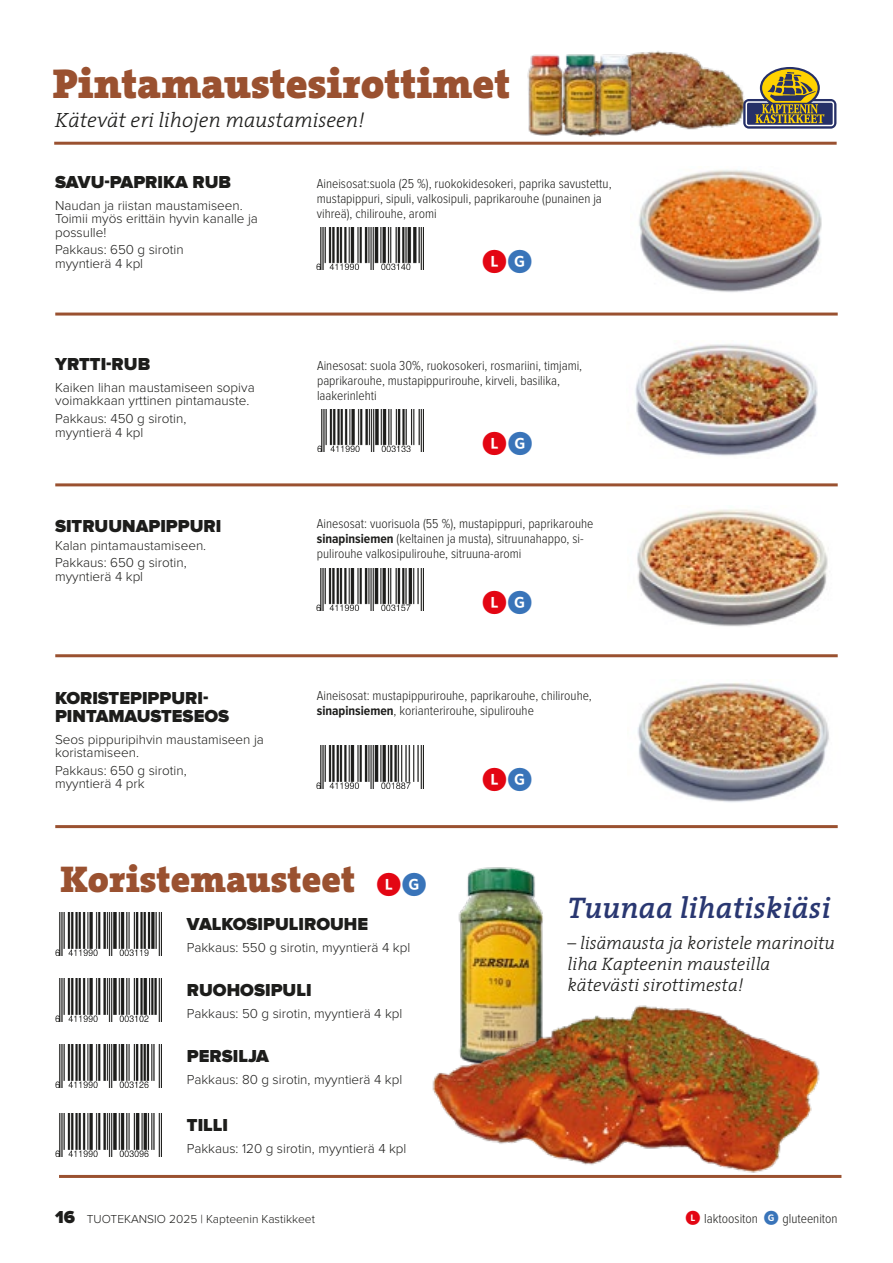
<style>
.page{position:relative;width:893px;height:1263px;background:#fff}
.page>*{position:absolute;margin:0;border:0;box-sizing:border-box;transform-origin:0 0}
.tuotekategoria{font:900 42px "The Serif";color:#9a5130}
.tuotekategoria-2{font:900 37.5px "The Serif";color:#9a5130}
.t1{font:italic 600 30px "The Serif";color:#293771}
.t2{font:24.75px "Whitney Index Black Round Bd";letter-spacing:.03em;color:#e30613}
.t3{font:italic 300 20.7px "The Serif";color:#1d1d1b}
.tuote{font:900 18px/18px "Proxima Nova";color:#1d1d1b}
.t4{font:italic 300 18px/21px "The Serif";color:#1d1d1b}
.kuvaus{font:900 18px "Proxima Nova";color:#1d1d1b}
.ainesosat{font:300 13.5px/15px "Proxima Nova Cond";color:#1d1d1b}
.kuvaus-2{font:300 13.5px/13.5px "Proxima Nova";color:#1d1d1b}
.t5{font:300 12px "Proxima Nova";color:#1d1d1b}
.s1{color:#3974b9}
.s2{font-weight:700}
.s3{font-weight:900;font-size:18px}
.s4{font-family:"Whitney Index Black Round Bd";font-weight:400;font-size:15px;color:#e30613}
.s5{font-family:"Whitney Index Black Round Bd";font-weight:400;font-size:15px;color:#3974b9}
</style>
<div class="page">
<img style="left:637px;top:509px;width:191px;height:118px">
<img style="left:637px;top:682px;width:192px;height:121px">
<hr style="left:55px;top:483px;width:783px;height:3px;background:#9a5130">
<hr style="left:55px;top:654px;width:783px;height:3px;background:#9a5130">
<hr style="left:55px;top:825px;width:783px;height:3px;background:#9a5130">
<img style="left:632px;top:50px;width:111px;height:82px">
<img style="left:317px;top:568px;width:106px;height:43px">
<img style="left:317px;top:746px;width:106px;height:42px">
<hr style="left:55px;top:313px;width:783px;height:3px;background:#9a5130">
<img style="left:527px;top:54px;width:110px;height:82px">
<hr style="left:59px;top:1175px;width:782px;height:3px;background:#9a5130">
<img style="left:55px;top:912px;width:107px;height:43px">
<img style="left:55px;top:1114px;width:107px;height:42px">
<img style="left:55px;top:1045px;width:107px;height:42px">
<img style="left:55px;top:979px;width:107px;height:42px">
<img style="left:458px;top:867px;width:85px;height:133px">
<img style="left:422px;top:1000px;width:404px;height:175px">
<hr style="left:54px;top:142px;width:783px;height:3px;background:#9a5130">
<svg style="left:743px;top:67px;width:93px;height:62px"></svg>
<img style="left:635px;top:344px;width:183px;height:112px">
<img style="left:317px;top:409px;width:106px;height:43px">
<img style="left:639px;top:170px;width:183px;height:122px">
<img style="left:317px;top:227px;width:106px;height:43px">
<p class="tuotekategoria" style="left:53px;top:48px;width:459px">Pintamaustesirottimet</p>
<p class="t3" style="left:55px;top:103px;width:311px">Kätevät eri lihojen maustamiseen!</p>
<p class="tuote" style="left:55px;top:173px;width:178px">SAVU-PAPRIKA RUB</p>
<p class="kuvaus-2" style="left:55px;top:199px;width:204px">Naudan ja riistan maustamiseen.<br>Toimii myös erittäin hyvin kanalle ja possulle!</p>
<p class="kuvaus-2" style="left:55px;top:243px;width:130px">Pakkaus: 650 g sirotin myyntierä 4 kpl</p>
<p class="t2" style="left:482px;top:250px;width:52px">L<span class="s1">G</span></p>
<p class="ainesosat" style="left:317px;top:176px;width:296px">Aineisosat:suola (25 %), ruokokidesokeri, paprika savustettu, mustapippuri, sipuli, valkosipuli, paprikarouhe (punainen ja vihreä), chilirouhe, aromi</p>
<p class="tuote" style="left:55px;top:355px;width:96px">YRTTI-RUB</p>
<p class="kuvaus-2" style="left:55px;top:381px;width:201px">Kaiken lihan maustamiseen sopiva voimakkaan yrttinen pintamauste.</p>
<p class="kuvaus-2" style="left:55px;top:412px;width:133px">Pakkaus: 450 g sirotin, myyntierä 4 kpl</p>
<p class="kuvaus" style="left:55px;top:515px;width:168px">SITRUUNAPIPPURI</p>
<p class="kuvaus-2" style="left:55px;top:539px;width:153px">Kalan pintamaustamiseen.</p>
<p class="kuvaus-2" style="left:55px;top:556px;width:133px">Pakkaus: 650 g sirotin, myyntierä 4 kpl</p>
<p class="ainesosat" style="left:317px;top:358px;width:267px">Ainesosat: suola 30%, ruokosokeri, rosmariini, timjami, paprikarouhe, mustapippurirouhe, kirveli, basilika, laakerinlehti</p>
<p class="t2" style="left:482px;top:432px;width:52px">L<span class="s1">G</span></p>
<p class="ainesosat" style="left:317px;top:517px;width:278px">Ainesosat: vuorisuola (55 %), mustapippuri, paprikarouhe <span class="s2">sinapinsiemen</span> (keltainen ja musta), sitruunahappo, si&shy;pulirouhe valkosipulirouhe, sitruuna-aromi</p>
<p class="t2" style="left:482px;top:591px;width:52px">L<span class="s1">G</span></p>
<p class="ainesosat" style="left:317px;top:688px;width:277px">Aineisosat: mustapippurirouhe, paprikarouhe, chilirouhe, <span class="s2">sinapinsiemen</span>, korianterirouhe, sipulirouhe</p>
<p class="tuote" style="left:55px;top:689px;width:176px">KORISTEPIPPURI-<br>PINTAMAUSTESEOS</p>
<p class="kuvaus-2" style="left:55px;top:733px;width:210px">Seos pippuripihvin maustamiseen ja koristamiseen.</p>
<p class="kuvaus-2" style="left:55px;top:764px;width:133px">Pakkaus: 650 g sirotin, myyntierä 4 prk</p>
<p class="t2" style="left:482px;top:768px;width:52px">L<span class="s1">G</span></p>
<p class="tuotekategoria-2" style="left:61px;top:848px;width:296px">Koristemausteet</p>
<p class="t2" style="left:376px;top:873px;width:52px">L<span class="s1">G</span></p>
<p class="tuote" style="left:187px;top:915px;width:183px">VALKOSIPULIROUHE</p>
<p class="kuvaus-2" style="left:187px;top:941px;width:225px">Pakkaus: 550 g sirotin, myyntierä 4 kpl</p>
<p class="tuote" style="left:187px;top:981px;width:126px">RUOHOSIPULI</p>
<p class="kuvaus-2" style="left:187px;top:1007px;width:217px">Pakkaus: 50 g sirotin, myyntierä 4 kpl</p>
<p class="tuote" style="left:187px;top:1047px;width:84px">PERSILJA</p>
<p class="kuvaus-2" style="left:187px;top:1073px;width:217px">Pakkaus: 80 g sirotin, myyntierä 4 kpl</p>
<p class="tuote" style="left:187px;top:1117px;width:43px">TILLI</p>
<p class="kuvaus-2" style="left:187px;top:1142px;width:221px">Pakkaus: 120 g sirotin, myyntierä 4 kpl</p>
<p class="t1" style="left:568px;top:883px;width:265px">Tuunaa lihatiskiäsi</p>
<p class="t4" style="left:568px;top:932px;width:269px">– lisämausta ja koristele marinoitu liha Kapteenin mausteilla kätevästi sirottimesta!</p>
<p class="t5" style="left:55px;top:1212px;width:261px"><span class="s3">16</span> TUOTEKANSIO 2025 | Kapteenin Kastikkeet</p>
<p class="ainesosat" style="left:685px;top:1211px;width:154px"><span class="s4">L</span> laktoositon <span class="s5">G</span> gluteeniton</p>
</div>
